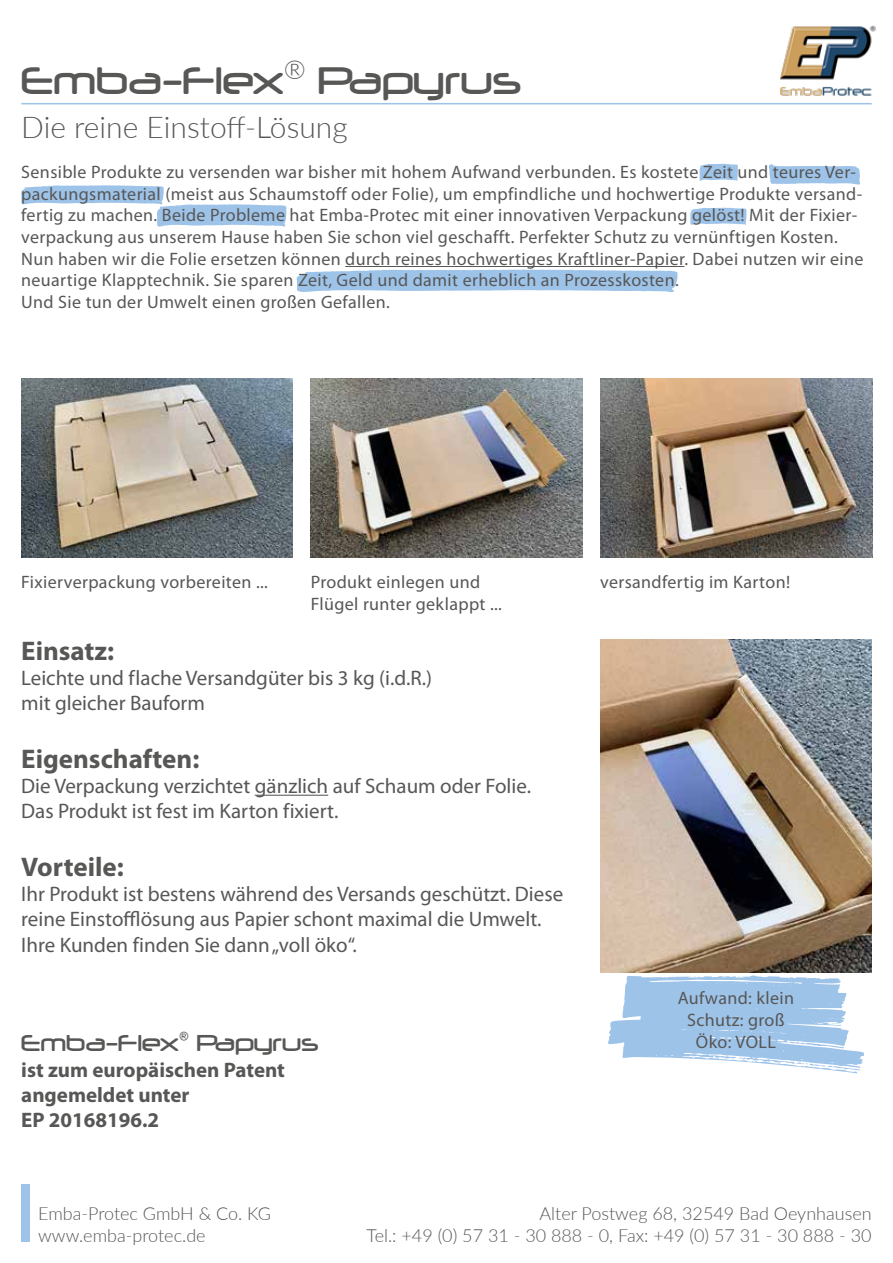
<style>
.page{position:relative;width:893px;height:1263px;background:#fff}
.page>*{position:absolute;margin:0;border:0;box-sizing:border-box;transform-origin:0 0}
.t1{font:45px "Neuropol";color:#575756}
.t2{font:300 30px "Lato";color:#575756}
.t3{font:700 27px "Myriad Pro";color:#575756}
.t4{font:27px "Neuropol";color:#575756}
.t5{font:21px/25.2px "Myriad Pro";color:#575756}
.t6{font:700 21px/25.2px "Myriad Pro";color:#575756}
.t7{font:18px/21.6px "Myriad Pro";letter-spacing:.02em;color:#575756}
.t8{font:300 18px/21.6px "Lato";color:#575756}
</style>
<div class="page">
<svg style="left:700px;top:164px;width:38px;height:17px"></svg>
<svg style="left:690px;top:208px;width:56px;height:17px"></svg>
<svg style="left:296px;top:270px;width:382px;height:22px;background:#a6c8ea"></svg>
<svg style="left:21px;top:185px;width:265px;height:42px"></svg>
<svg style="left:769px;top:164px;width:91px;height:21px;background:#afcdec"></svg>
<svg style="left:608px;top:975px;width:256px;height:98px"></svg>
<img style="left:21px;top:378px;width:272px;height:179px">
<img style="left:600px;top:378px;width:272px;height:180px">
<img style="left:311px;top:378px;width:271px;height:179px">
<div style="left:21px;top:1184px;width:9px;height:58px;background:#9ec3e9"></div>
<hr style="left:21px;top:103px;width:851px;height:1px;background:#9ec3e9">
<img style="left:780px;top:26px;width:96px;height:70px">
<hr style="left:345px;top:266px;width:339px;height:1px;background:#575756">
<img style="left:600px;top:640px;width:272px;height:332px">
<hr style="left:255px;top:795px;width:73px;height:1px;background:#575756">
<h1 class="t1" style="left:21px;top:57px;width:502px">Emba-Flex<sup>®</sup> Papyrus</h1>
<h2 class="t2" style="left:21px;top:106px;width:328px">Die reine Einstoff-Lösung</h2>
<p class="t7" style="left:21px;top:161px;width:844px">Sensible Produkte zu versenden war bisher mit hohem Aufwand verbunden. Es kostete Zeit und teures Ver&shy;packungsmaterial (meist aus Schaumstoff oder Folie), um empfindliche und hochwertige Produkte versand&shy;fertig zu machen. Beide Probleme hat Emba-Protec mit einer innovativen Verpackung gelöst! Mit der Fixier&shy;verpackung aus unserem Hause haben Sie schon viel geschafft. Perfekter Schutz zu vernünftigen Kosten.<br>Nun haben wir die Folie ersetzen können durch reines hochwertiges Kraftliner-Papier. Dabei nutzen wir eine neuartige Klapptechnik. Sie sparen Zeit, Geld und damit erheblich an Prozesskosten.<br>Und Sie tun der Umwelt einen großen Gefallen.</p>
<p class="t7" style="left:21px;top:571px;width:248px">Fixierverpackung vorbereiten ...</p>
<p class="t7" style="left:311px;top:571px;width:193px">Produkt einlegen und<br>Flügel runter geklappt ...</p>
<p class="t7" style="left:600px;top:571px;width:191px">versandfertig im Karton!</p>
<h3 class="t3" style="left:21px;top:636px;width:94px">Einsatz:</h3>
<p class="t5" style="left:21px;top:665px;width:412px">Leichte und flache Versandgüter bis 3 kg (i.d.R.) mit gleicher Bauform</p>
<h3 class="t3" style="left:21px;top:744px;width:180px">Eigenschaften:</h3>
<p class="t5" style="left:21px;top:773px;width:511px">Die Verpackung verzichtet gänzlich auf Schaum oder Folie.<br>Das Produkt ist fest im Karton fixiert.</p>
<h3 class="t3" style="left:21px;top:852px;width:104px">Vorteile:</h3>
<p class="t5" style="left:21px;top:881px;width:543px">Ihr Produkt ist bestens während des Versands geschützt. Diese reine Einstofflösung aus Papier schont maximal die Umwelt.<br>Ihre Kunden finden Sie dann „voll öko“.</p>
<h3 class="t4" style="left:21px;top:1029px;width:299px">Emba-Flex<sup>®</sup> Papyrus</h3>
<p class="t6" style="left:21px;top:1057px;width:265px">ist zum europäischen Patent angemeldet unter<br>EP 20168196.2</p>
<p class="t7" style="left:678px;top:987px;width:118px;text-align:center">Aufwand: klein<br>Schutz: groß<br>Öko: VOLL</p>
<p class="t8" style="left:38px;top:1202px;width:234px">Emba-Protec GmbH &amp; Co. KG www.emba-protec.de</p>
<p class="t8" style="left:366px;top:1202px;width:507px;text-align:right">Alter Postweg 68, 32549 Bad Oeynhausen<br>Tel.: +49 (0) 57 31 - 30 888 - 0, Fax: +49 (0) 57 31 - 30 888 - 30</p>
</div>
